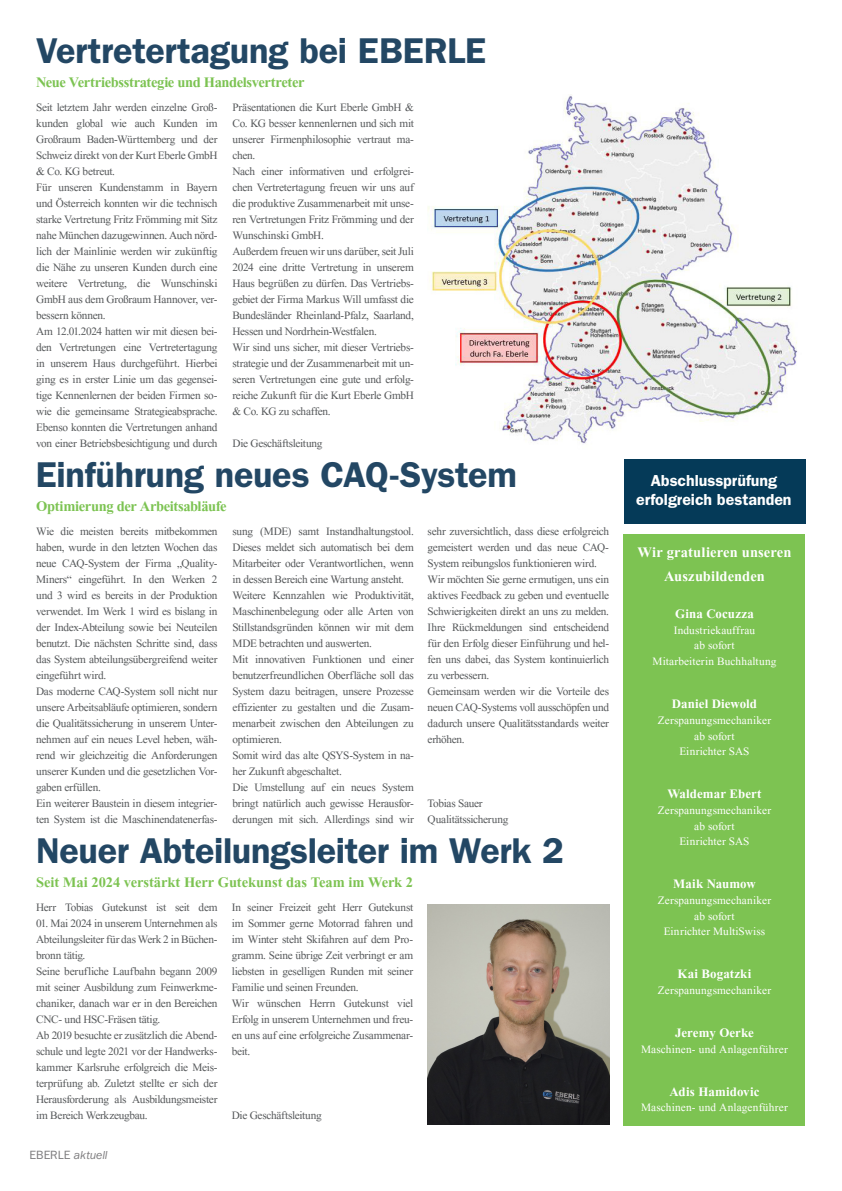
<style>
.page{position:relative;width:842px;height:1191px;background:#fff}
.page>*{position:absolute;margin:0;border:0;box-sizing:border-box;transform-origin:0 0}
.t1{font:600 36px "ITC Franklin Gothic Std";letter-spacing:-.01em;color:#234764}
.t2{font:700 18px "Aparajita";letter-spacing:-.02em;color:#7cc352}
.t3{font:700 18px "Aparajita";letter-spacing:-.005em;color:#7dc352}
.t4{font:700 18px/24px "Aparajita";letter-spacing:.005em;color:#fff;text-align:center}
.t5{font:700 16px "Aparajita";letter-spacing:.005em;color:#fff}
.t6{font:600 16px "ITC Franklin Gothic Std";color:#fff}
.t7{font:14px/16px "Aparajita";letter-spacing:-.02em;color:#55585a;text-align:justify}
.t8{font:14px "Aparajita";letter-spacing:.01em;color:#fff}
.t9{font:italic 12px "ITC Franklin Gothic Std";letter-spacing:-.01em;color:#7d7c7e}
.s1{font-style:normal}
</style>
<div class="page">
<div style="left:624px;top:459px;width:181px;height:64px;background:#053a58"></div>
<img style="left:428px;top:904px;width:181px;height:221px">
<div style="left:624px;top:534px;width:181px;height:591px;background:#7dc352"></div>
<img style="left:428px;top:96px;width:369px;height:348px">
<p class="t1" style="left:36px;top:29px;width:451px">Vertretertagung bei EBERLE</p>
<p class="t7" style="left:36px;top:100px;width:183px">Seit letztem Jahr werden einzelne Groß&shy;kunden global wie auch Kunden im Großraum Baden-Württemberg und der Schweiz direkt von der Kurt Eberle GmbH &amp; Co. KG betreut.</p>
<p class="t7" style="left:36px;top:180px;width:183px">Für unseren Kundenstamm in Bayern und Österreich konnten wir die technisch starke Vertretung Fritz Frömming mit Sitz nahe München dazugewinnen. Auch nörd&shy;lich der Mainlinie werden wir zukünftig die Nähe zu unseren Kunden durch eine weitere Vertretung, die Wunschinski GmbH aus dem Großraum Hannover, ver&shy;bessern können.</p>
<p class="t7" style="left:36px;top:324px;width:183px">Am 12.01.2024 hatten wir mit diesen bei&shy;den Vertretungen eine Vertretertagung in unserem Haus durchgeführt. Hierbei ging es in erster Linie um das gegensei&shy;tige Kennenlernen der beiden Firmen so&shy;wie die gemeinsame Strategieabsprache.<br>Ebenso konnten die Vertretungen anhand von einer Betriebsbesichtigung und durch</p>
<p class="t2" style="left:36px;top:74px;width:270px">Neue Vertriebsstrategie und Handelsvertreter</p>
<p class="t7" style="left:232px;top:100px;width:183px">Präsentationen die Kurt Eberle GmbH &amp; Co. KG besser kennenlernen und sich mit unserer Firmenphilosophie vertraut ma&shy;chen.</p>
<p class="t7" style="left:232px;top:164px;width:183px">Nach einer informativen und erfolgrei&shy;chen Vertretertagung freuen wir uns auf die produktive Zusammenarbeit mit unse&shy;ren Vertretungen Fritz Frömming und der Wunschinski GmbH.</p>
<p class="t7" style="left:232px;top:244px;width:183px">Außerdem freuen wir uns darüber, seit Juli 2024 eine dritte Vertretung in unserem Haus begrüßen zu dürfen. Das Vertriebs&shy;gebiet der Firma Markus Will umfasst die Bundesländer Rheinland-Pfalz, Saarland, Hessen und Nordrhein-Westfalen.</p>
<p class="t7" style="left:232px;top:340px;width:183px">Wir sind uns sicher, mit dieser Vertriebs&shy;strategie und der Zusammenarbeit mit un&shy;seren Vertretungen eine gute und erfolg&shy;reiche Zukunft für die Kurt Eberle GmbH &amp; Co. KG zu schaffen.</p>
<p class="t7" style="left:232px;top:436px;width:92px">Die Geschäftsleitung</p>
<p class="t1" style="left:36px;top:453px;width:483px">Einführung neues CAQ-System</p>
<p class="t6" style="left:651px;top:471px;width:128px">Abschlussprüfung</p>
<p class="t2" style="left:36px;top:498px;width:192px">Optimierung der Arbeitsabläufe</p>
<p class="t6" style="left:636px;top:490px;width:157px">erfolgreich bestanden</p>
<p class="t7" style="left:36px;top:524px;width:183px">Wie die meisten bereits mitbekommen haben, wurde in den letzten Wochen das neue CAQ-System der Firma „Quality-Miners“ eingeführt. In den Werken 2 und 3 wird es bereits in der Produktion verwendet. Im Werk 1 wird es bislang in der Index-Abteilung sowie bei Neuteilen benutzt. Die nächsten Schritte sind, dass das System abteilungsübergreifend weiter eingeführt wird.</p>
<p class="t7" style="left:36px;top:684px;width:183px">Das moderne CAQ-System soll nicht nur unsere Arbeitsabläufe optimieren, sondern die Qualitätssicherung in unserem Unter&shy;nehmen auf ein neues Level heben, wäh&shy;rend wir gleichzeitig die Anforderungen unserer Kunden und die gesetzlichen Vor&shy;gaben erfüllen.</p>
<p class="t7" style="left:36px;top:796px;width:183px">Ein weiterer Baustein in diesem integrier&shy;ten System ist die Maschinendatenerfas-</p>
<p class="t7" style="left:232px;top:524px;width:183px">sung (MDE) samt Instandhaltungstool.<br>Dieses meldet sich automatisch bei dem Mitarbeiter oder Verantwortlichen, wenn in dessen Bereich eine Wartung ansteht.</p>
<p class="t7" style="left:232px;top:588px;width:183px">Weitere Kennzahlen wie Produktivität, Maschinenbelegung oder alle Arten von Stillstandsgründen können wir mit dem MDE betrachten und auswerten.</p>
<p class="t7" style="left:232px;top:652px;width:183px">Mit innovativen Funktionen und einer benutzerfreundlichen Oberfläche soll das System dazu beitragen, unsere Prozesse effizienter zu gestalten und die Zusam&shy;menarbeit zwischen den Abteilungen zu optimieren.</p>
<p class="t7" style="left:232px;top:748px;width:183px">Somit wird das alte QSYS-System in na&shy;her Zukunft abgeschaltet.</p>
<p class="t7" style="left:232px;top:780px;width:183px">Die Umstellung auf ein neues System bringt natürlich auch gewisse Herausfor&shy;derungen mit sich. Allerdings sind wir</p>
<p class="t7" style="left:428px;top:524px;width:183px">sehr zuversichtlich, dass diese erfolgreich gemeistert werden und das neue CAQ-System reibungslos funktionieren wird.</p>
<p class="t7" style="left:428px;top:572px;width:183px">Wir möchten Sie gerne ermutigen, uns ein aktives Feedback zu geben und eventuelle Schwierigkeiten direkt an uns zu melden.<br>Ihre Rückmeldungen sind entscheidend für den Erfolg dieser Einführung und hel&shy;fen uns dabei, das System kontinuierlich zu verbessern.</p>
<p class="t7" style="left:428px;top:684px;width:183px">Gemeinsam werden wir die Vorteile des neuen CAQ-Systems voll ausschöpfen und dadurch unsere Qualitätsstandards weiter erhöhen.</p>
<p class="t7" style="left:428px;top:796px;width:56px">Tobias Sauer</p>
<p class="t7" style="left:428px;top:812px;width:82px">Qualitätssicherung</p>
<p class="t1" style="left:36px;top:829px;width:529px">Neuer Abteilungsleiter im Werk 2</p>
<p class="t3" style="left:36px;top:874px;width:379px">Seit Mai 2024 verstärkt Herr Gutekunst das Team im Werk 2</p>
<p class="t7" style="left:36px;top:900px;width:183px">Herr Tobias Gutekunst ist seit dem</p>
<p class="t7" style="left:36px;top:916px;width:183px">01. Mai 2024 in unserem Unternehmen als Abteilungsleiter für das Werk 2 in Büchen&shy;bronn tätig.</p>
<p class="t7" style="left:36px;top:964px;width:183px">Seine berufliche Laufbahn begann 2009 mit seiner Ausbildung zum Feinwerkme&shy;chaniker, danach war er in den Bereichen CNC- und HSC-Fräsen tätig.</p>
<p class="t7" style="left:36px;top:1028px;width:183px">Ab 2019 besuchte er zusätzlich die Abend&shy;schule und legte 2021 vor der Handwerks&shy;kammer Karlsruhe erfolgreich die Meis&shy;terprüfung ab. Zuletzt stellte er sich der Herausforderung als Ausbildungsmeister im Bereich Werkzeugbau.</p>
<p class="t7" style="left:232px;top:900px;width:183px">In seiner Freizeit geht Herr Gutekunst im Sommer gerne Motorrad fahren und im Winter steht Skifahren auf dem Pro&shy;gramm. Seine übrige Zeit verbringt er am liebsten in geselligen Runden mit seiner Familie und seinen Freunden.</p>
<p class="t7" style="left:232px;top:996px;width:183px">Wir wünschen Herrn Gutekunst viel Erfolg in unserem Unternehmen und freu&shy;en uns auf eine erfolgreiche Zusammenar&shy;beit.</p>
<p class="t7" style="left:232px;top:1108px;width:92px">Die Geschäftsleitung</p>
<p class="t9" style="left:30px;top:1148px;width:80px"><span class="s1">EBERLE</span> aktuell</p>
<p class="t4" style="left:637px;top:542px;width:156px">Wir gratulieren unseren<br>Auszubildenden</p>
<p class="t5" style="left:675px;top:606px;width:80px">Gina Cocuzza</p>
<p class="t8" style="left:674px;top:623px;width:83px">Industriekauffrau</p>
<p class="t8" style="left:694px;top:639px;width:42px">ab sofort</p>
<p class="t8" style="left:652px;top:654px;width:126px">Mitarbeiterin Buchhaltung</p>
<p class="t5" style="left:672px;top:696px;width:87px">Daniel Diewold</p>
<p class="t8" style="left:658px;top:713px;width:115px">Zerspanungsmechaniker</p>
<p class="t8" style="left:694px;top:729px;width:42px">ab sofort</p>
<p class="t8" style="left:679px;top:744px;width:72px">Einrichter SAS</p>
<p class="t5" style="left:667px;top:786px;width:96px">Waldemar Ebert</p>
<p class="t8" style="left:658px;top:803px;width:115px">Zerspanungsmechaniker</p>
<p class="t8" style="left:694px;top:819px;width:42px">ab sofort</p>
<p class="t8" style="left:679px;top:834px;width:72px">Einrichter SAS</p>
<p class="t5" style="left:673px;top:876px;width:84px">Maik Naumow</p>
<p class="t8" style="left:658px;top:893px;width:115px">Zerspanungsmechaniker</p>
<p class="t8" style="left:694px;top:909px;width:42px">ab sofort</p>
<p class="t8" style="left:664px;top:924px;width:103px">Einrichter MultiSwiss</p>
<p class="t5" style="left:677px;top:966px;width:76px">Kai Bogatzki</p>
<p class="t8" style="left:658px;top:983px;width:115px">Zerspanungsmechaniker</p>
<p class="t5" style="left:675px;top:1025px;width:80px">Jeremy Oerke</p>
<p class="t8" style="left:641px;top:1042px;width:148px">Maschinen- und Anlagenführer</p>
<p class="t5" style="left:669px;top:1084px;width:92px">Adis Hamidovic</p>
<p class="t8" style="left:641px;top:1100px;width:148px">Maschinen- und Anlagenführer</p>
</div>
